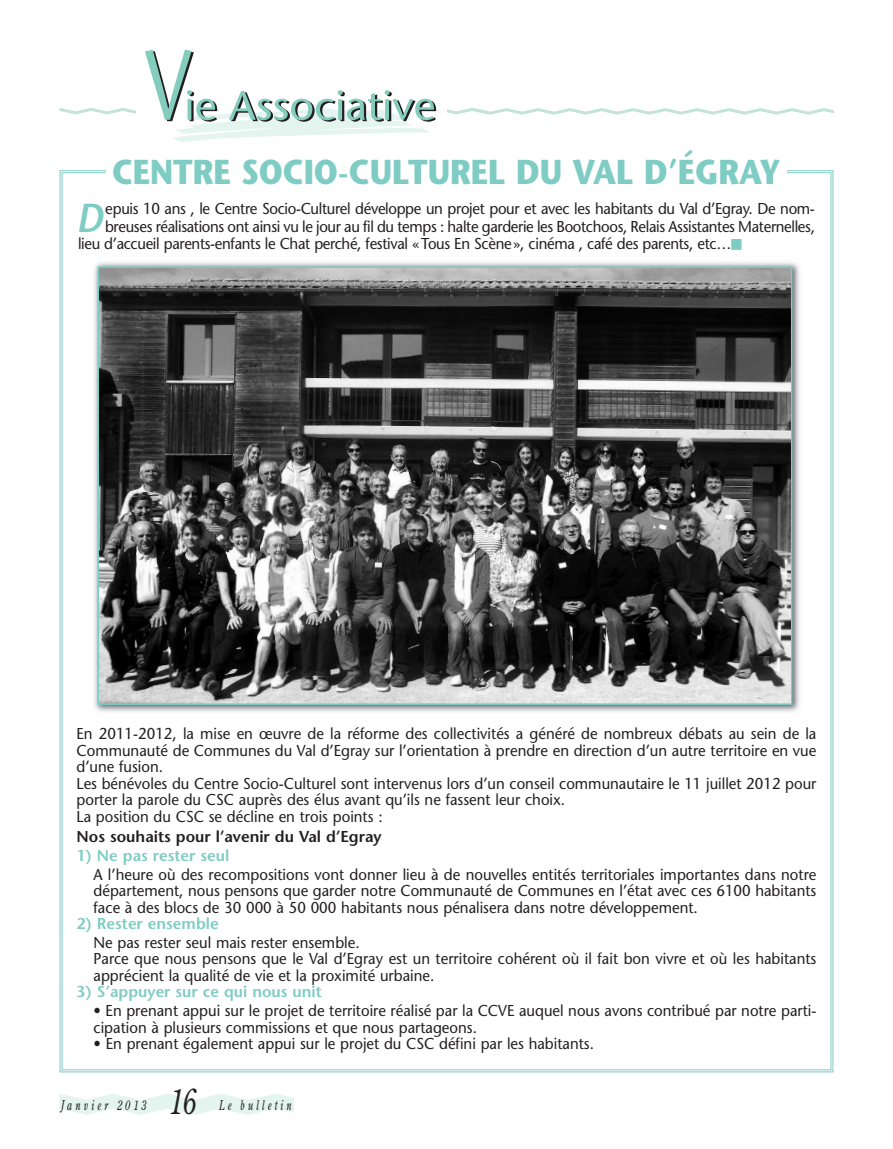
<style>
.page{position:relative;width:893px;height:1149px;background:#fff}
.page>*{position:absolute;margin:0;border:0;box-sizing:border-box;transform-origin:0 0}
.t1{font:italic 600 40.35px "Stone Sans";color:#7eccc3;scale:.95 1}
.t2{font:italic 36px "Century Old Style";color:#231f20;scale:.7 1}
.t3{font:700 34.5px "Stone Sans";color:#7eccc3;scale:.9 1}
.t4{font:15.75px/16.5px "Stone Sans";color:#231f20;scale:.95 1}
.t5{font:15.75px "Stone Sans";letter-spacing:-.025em;color:#231f20;scale:.95 1}
.t6{font:600 15.75px "Stone Sans";color:#7eccc3}
.t7{font:600 15.75px "Stone Sans";color:#231f20}
.t8{font:italic 13.5px "Century Old Style";letter-spacing:.325em;color:#231f20;scale:.7 1}
.s1{font-family:"Universal Newswith Comm Pi";font-size:13.5px;color:#7eccc3}
</style>
<div class="page">
<svg style="left:60px;top:1094px;width:233px;height:20px"></svg>
<svg style="left:60px;top:50px;width:773px;height:92px"></svg>
<img style="left:94px;top:262px;width:706px;height:450px">
<img style="left:101px;top:269px;width:688px;height:432px">
<div style="left:98px;top:266px;width:694px;height:438px;border:2px solid #7eccc3"></div>
<h3 class="t3" style="left:112px;top:159px;width:744px">CENTRE SOCIO-CULTUREL DU VAL D’ÉGRAY</h3>
<h1 class="t1" style="left:76px;top:202px;width:30px">D</h1>
<p class="t5" style="left:105px;top:203px;width:749px">epuis 10 ans , le Centre Socio-Culturel développe un projet pour et avec les habitants du Val d’Egray. De nom-</p>
<p class="t5" style="left:105px;top:220px;width:749px">breuses réalisations ont ainsi vu le jour au fil du temps : halte garderie les Bootchoos, Relais Assistantes Maternelles,</p>
<p class="t5" style="left:78px;top:237px;width:701px">lieu d’accueil parents-enfants le Chat perché, festival «Tous En Scène», cinéma , café des parents, etc…<span class="s1">-</span></p>
<p class="t4" style="left:77px;top:726px;width:780px">En 2011-2012, la mise en œuvre de la réforme des collectivités a généré de nombreux débats au sein de la Communauté de Communes du Val d’Egray sur l’orientation à prendre en direction d’un autre territoire en vue d’une fusion.<br>Les bénévoles du Centre Socio-Culturel sont intervenus lors d’un conseil communautaire le 11 juillet 2012 pour porter la parole du CSC auprès des élus avant qu’ils ne fassent leur choix.<br>La position du CSC se décline en trois points :</p>
<p class="t7" style="left:77px;top:830px;width:307px">Nos souhaits pour l’avenir du Val d’Egray</p>
<p class="t6" style="left:77px;top:849px;width:154px">1) Ne pas rester seul</p>
<p class="t4" style="left:94px;top:867px;width:762px;text-align:justify">A l’heure où des recompositions vont donner lieu à de nouvelles entités territoriales importantes dans notre département, nous pensons que garder notre Communauté de Communes en l’état avec ces 6100 habitants face à des blocs de 30 000 à 50 000 habitants nous pénalisera dans notre développement.</p>
<p class="t6" style="left:77px;top:917px;width:144px">2) Rester ensemble</p>
<p class="t4" style="left:94px;top:935px;width:762px">Ne pas rester seul mais rester ensemble.<br>Parce que nous pensons que le Val d’Egray est un territoire cohérent où il fait bon vivre et où les habitants apprécient la qualité de vie et la proximité urbaine.</p>
<p class="t6" style="left:77px;top:985px;width:247px">3) S’appuyer sur ce qui nous unit</p>
<p class="t4" style="left:94px;top:1003px;width:762px">• En prenant appui sur le projet de territoire réalisé par la CCVE auquel nous avons contribué par notre parti&shy;cipation à plusieurs commissions et que nous partageons.</p>
<p class="t4" style="left:94px;top:1036px;width:528px">• En prenant également appui sur le projet du CSC défini par les habitants.</p>
<p class="t8" style="left:61px;top:1096px;width:124px">Janvier 2013</p>
<h2 class="t2" style="left:169px;top:1080px;width:40px">16</h2>
<p class="t8" style="left:219px;top:1096px;width:105px">Le bulletin</p>
</div>
